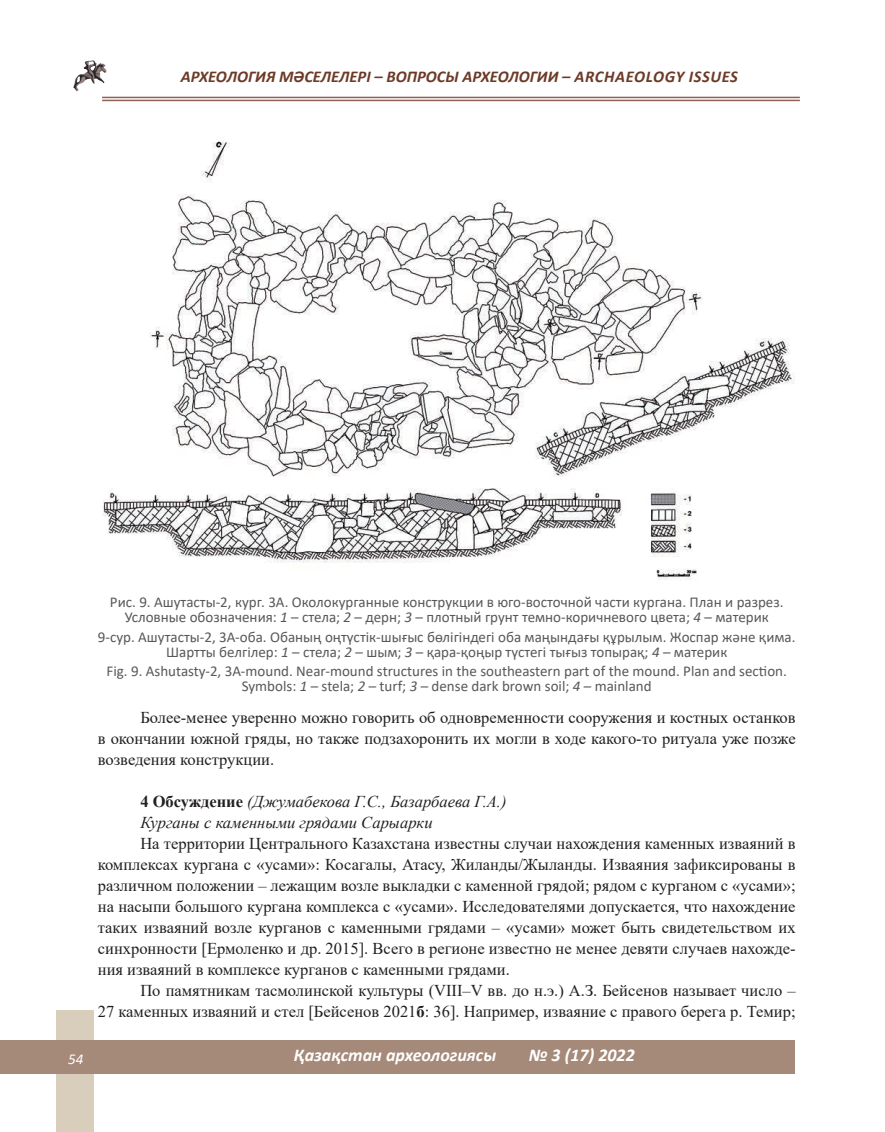
<style>
.page{position:relative;width:885px;height:1132px;background:#fff}
.page>*{position:absolute;margin:0;border:0;box-sizing:border-box;transform-origin:0 0}
.t1{font:italic 700 18px "Calibri";color:#fff}
.t2{font:16.5px/21px "Times New Roman";color:#231f20;text-align:justify}
.t3{font:italic 16.5px/21px "Times New Roman";color:#231f20}
.t4{font:italic 700 16.5px "Calibri";color:#6c3a27}
.t5{font:15px/15px "Calibri";color:#57585a;text-align:center}
.t6{font:italic 15px "Calibri";color:#fff}
.s1{font-style:italic}
.s2{font-weight:700;font-style:normal}
.s3{font-weight:700}
</style>
<div class="page">
<img style="left:73px;top:60px;width:34px;height:32px">
<hr style="left:102px;top:97px;width:697px;height:1px;background:#906154">
<hr style="left:102px;top:100px;width:697px;height:1px;background:#906154">
<div style="left:56px;top:1010px;width:38px;height:121px;background:#d9cdbb"></div>
<div style="left:0;top:1040px;width:884px;height:33px;background:#a58979"></div>
<div style="left:795px;top:1022px;width:89px;height:68px;background:#fff"></div>
<img style="left:103px;top:140px;width:692px;height:440px">
<p class="t4" style="left:181px;top:65px;width:558px">АРХЕОЛОГИЯ МӘСЕЛЕЛЕРІ – ВОПРОСЫ АРХЕОЛОГИИ – ARCHAEOLOGY ISSUES</p>
<p class="t5" style="left:110px;top:594px;width:675px">Рис. 9. Ашутасты-2, кург. 3А. Околокурганные конструкции в юго-восточной части кургана. План и разрез.<br>Условные обозначения: <span class="s1">1</span> – стела; <span class="s1">2</span> – дерн; <span class="s1">3</span> – плотный грунт темно-коричневого цвета; <span class="s1">4</span> – материк</p>
<p class="t5" style="left:98px;top:628px;width:699px">9-сур. Ашутасты-2, 3А-оба. Обаның оңтүстік-шығыс бөлігіндегі оба маңындағы құрылым. Жоспар және қима.<br>Шартты белгілер: <span class="s1">1</span> – стела; <span class="s1">2</span> – шым; <span class="s1">3</span> – қара-қоңыр түстегі тығыз топырақ; <span class="s1">4</span> – материк</p>
<p class="t5" style="left:106px;top:663px;width:681px">Fig. 9. Ashutasty-2, 3A-mound. Near-mound structures in the southeastern part of the mound. Plan and section.<br>Symbols: <span class="s1">1</span> – stela; <span class="s1">2</span> – turf; <span class="s1">3</span> – dense dark brown soil; <span class="s1">4</span> – mainland</p>
<p class="t2" style="left:98px;top:705px;width:699px;text-indent:43px">Более-менее уверенно можно говорить об одновременности сооружения и костных останков в окончании южной гряды, но также подзахоронить их могли в ходе какого-то ритуала уже позже возведения конструкции.</p>
<p class="t3" style="left:140px;top:790px;width:367px"><span class="s2">4 О бсуждение</span> (Джумабекова Г.С., Базарбаева Г.А.)<br>Курганы с каменными грядами Сарыарки</p>
<p class="t2" style="left:98px;top:831px;width:699px;text-indent:43px">На территории Центрального Казахстана известны случаи нахождения каменных изваяний в комплексах кургана с «усами»: Косагалы, Атасу, Жиланды/Жыланды. Изваяния зафиксированы в различном положении – лежащим возле выкладки с каменной грядой; рядом с курганом с «усами»; на насыпи большого кургана комплекса с «усами». Исследователями допускается, что нахождение таких изваяний возле курганов с каменными грядами – «усами» может быть свидетельством их синхронности [Ермоленко и др. 2015]. Всего в регионе известно не менее девяти случаев нахожде&shy;ния изваяний в комплексе курганов с каменными грядами.</p>
<p class="t2" style="left:98px;top:978px;width:699px;text-align:right">По памятникам тасмолинской культуры (VIII–V вв. до н.э.) А.З. Бейсенов называет число –<br>27 каменных изваяний и стел [Бейсенов 2021<span class="s3">б</span>: 36]. Например, изваяние с правого берега р. Темир;</p>
<p class="t6" style="left:68px;top:1048px;width:17px">54</p>
<p class="t1" style="left:294px;top:1042px;width:204px">ҚАЗАҚСТАН АРХЕОЛОГИЯСЫ</p>
<p class="t1" style="left:528px;top:1042px;width:108px">№ 3 (17) 2022</p>
</div>
